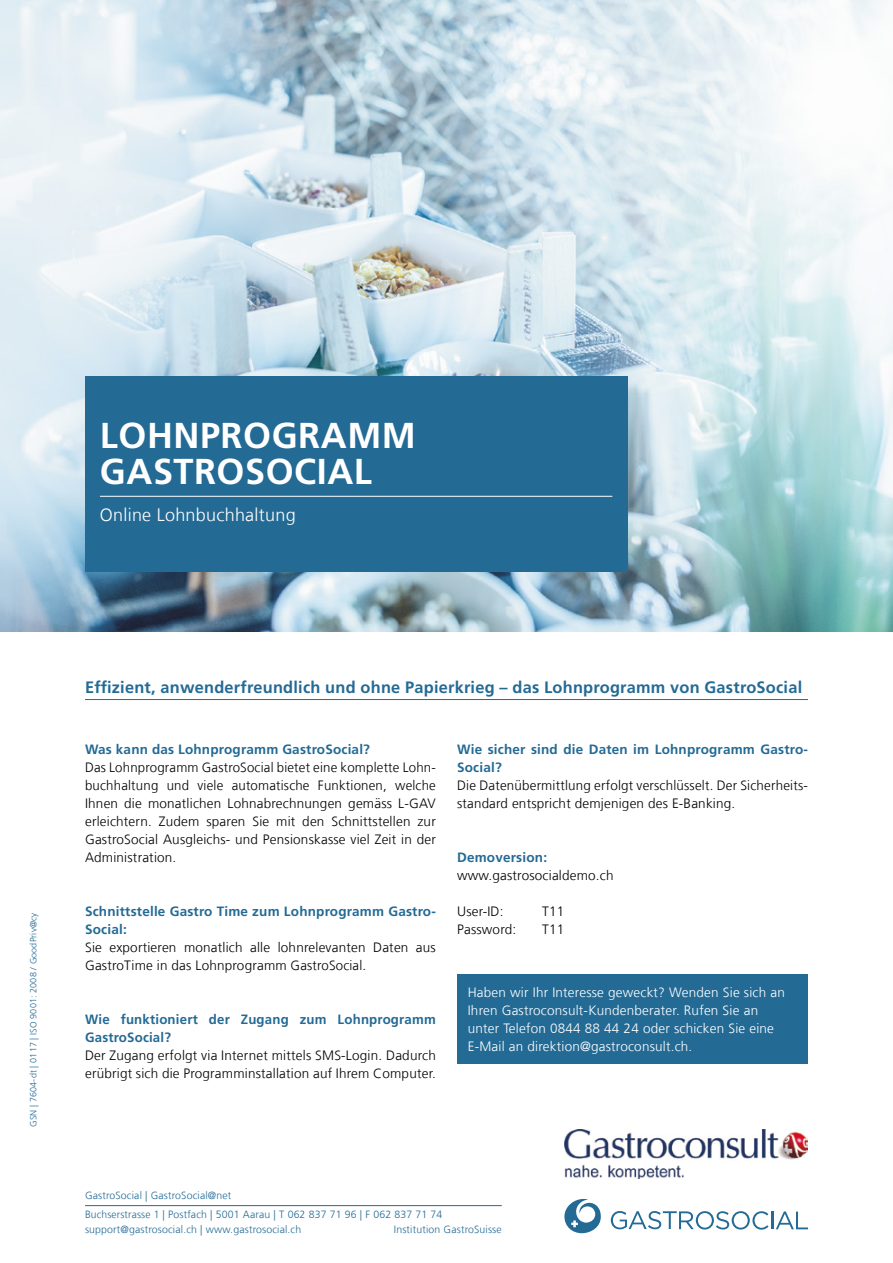
<style>
.page{position:relative;width:893px;height:1263px;background:#fff}
.page>*{position:absolute;margin:0;border:0;box-sizing:border-box;transform-origin:0 0}
.t1{font:700 36px/36px "Frutiger LT Com";letter-spacing:.015em;color:#fff}
.t2{font:300 18px "Frutiger LT Com";letter-spacing:.015em;color:#fff}
.t3{font:700 16.5px "Frutiger LT Com";letter-spacing:.015em;color:#236a95}
.t4{font:300 13.5px/18px "Frutiger LT Com";letter-spacing:.015em;color:#000}
.t5{font:700 13.5px/18px "Frutiger LT Com";letter-spacing:.015em;color:#236a95}
.t6{font:300 13.5px/18px "Frutiger LT Com";letter-spacing:.015em;color:#fff}
.t7{font:300 10.5px/19.2px "Frutiger LT Com";letter-spacing:.015em;color:#236a95}
.t8{font:300 9px "Frutiger LT Com";letter-spacing:.015em;color:#236a95}
</style>
<div class="page">
<svg style="left:611px;top:1211px;width:197px;height:18px"></svg>
<svg style="left:564px;top:1199px;width:37px;height:34px"></svg>
<hr style="left:85px;top:1205px;width:417px;height:1px;background:#236a95">
<img style="left:0;top:0;width:893px;height:631px">
<div style="left:85px;top:376px;width:542px;height:196px;background:#236a95"></div>
<hr style="left:100px;top:496px;width:512px;height:1px;background:#fff">
<hr style="left:85px;top:699px;width:723px;height:1px;background:#236a95">
<div style="left:457px;top:974px;width:351px;height:89px;background:#236a95"></div>
<img style="left:564px;top:1130px;width:244px;height:48px">
<h1 class="t1" style="left:100px;top:417px;width:317px">LOHNPROGRAMM<br>GASTROSOCIAL</h1>
<h2 class="t2" style="left:100px;top:504px;width:197px">Online Lohnbuchhaltung</h2>
<p class="t8" style="left:28px;top:1127px;width:216px;rotate:-90deg">GSN | 7604-dt | 0117 | ISO 9001: 2008 / GoodPriv@cy</p>
<p class="t3" style="left:85px;top:677px;width:719px">Effizient, anwenderfreundlich und ohne Papierkrieg – das Lohnprogramm von GastroSocial</p>
<p class="t5" style="left:85px;top:740px;width:286px">Was kann das Lohnprogramm GastroSocial?</p>
<p class="t4" style="left:85px;top:758px;width:352px;text-align:justify">Das Lohnprogramm GastroSocial bietet eine komplette Lohn&shy;buchhaltung und viele automatische Funktionen, welche Ihnen die monatlichen Lohnabrechnungen gemäss L-GAV erleichtern. Zudem sparen Sie mit den Schnittstellen zur GastroSocial Ausgleichs- und Pensionskasse viel Zeit in der Administration.</p>
<p class="t5" style="left:85px;top:902px;width:352px">Schnittstelle Gastro Time zum Lohnprogramm Gastro-<br>Social:</p>
<p class="t4" style="left:85px;top:938px;width:352px">Sie exportieren monatlich alle lohnrelevanten Daten aus<br>GastroTime in das Lohnprogramm GastroSocial.</p>
<p class="t5" style="left:85px;top:1010px;width:352px">Wie funktioniert der Zugang zum Lohnprogramm<br>GastroSocial?</p>
<p class="t4" style="left:85px;top:1046px;width:352px">Der Zugang erfolgt via Internet mittels SMS-Login. Dadurch erübrigt sich die Programminstallation auf Ihrem Computer.</p>
<p class="t5" style="left:457px;top:740px;width:352px">Wie sicher sind die Daten im Lohnprogramm Gastro-<br>Social?</p>
<p class="t4" style="left:457px;top:776px;width:352px">Die Datenübermittlung erfolgt verschlüsselt. Der Sicherheits&shy;standard entspricht demjenigen des E-Banking.</p>
<p class="t5" style="left:457px;top:848px;width:91px">Demoversion:</p>
<p class="t4" style="left:457px;top:866px;width:158px">www.gastrosocialdemo.ch</p>
<p class="t4" style="left:457px;top:902px;width:48px">User-ID:</p>
<p class="t4" style="left:542px;top:902px;width:24px">T11</p>
<p class="t4" style="left:457px;top:920px;width:61px">Password:</p>
<p class="t4" style="left:542px;top:920px;width:24px">T11</p>
<p class="t6" style="left:468px;top:983px;width:319px">Haben wir Ihr Interesse geweckt? Wenden Sie sich an Ihren Gastroconsult-Kundenberater. Rufen Sie an unter Telefon 0844 88 44 24 oder schicken Sie eine E-Mail an direktion@gastroconsult.ch.</p>
<p class="t7" style="left:85px;top:1185px;width:359px">GastroSocial | GastroSocial@net<br>Buchserstrasse 1 | Postfach | 5001 Aarau | T 062 837 71 96 | F 062 837 71 74</p>
<p class="t7" style="left:85px;top:1220px;width:218px">support@gastrosocial.ch | www.gastrosocial.ch</p>
<p class="t7" style="left:394px;top:1220px;width:109px">Institution GastroSuisse</p>
</div>
